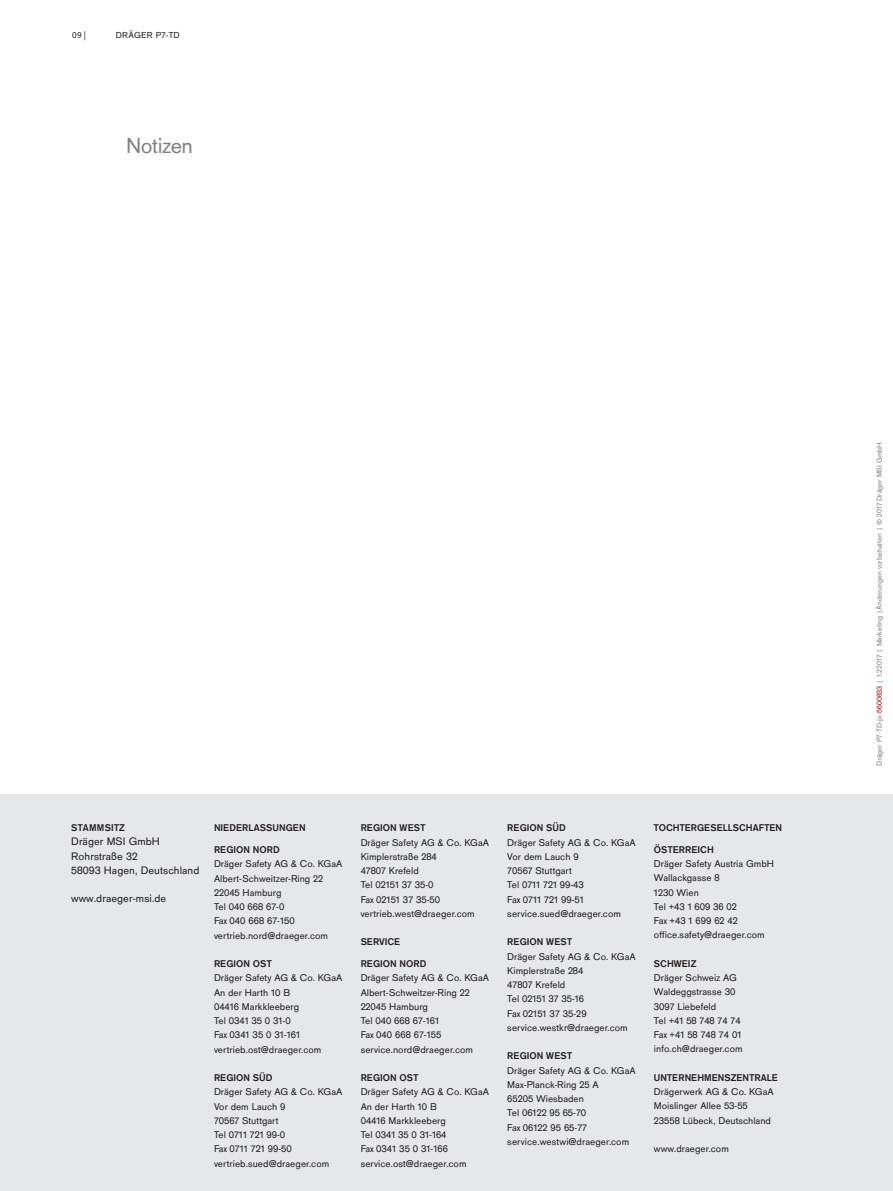
<style>
.page{position:relative;width:893px;height:1191px;background:#fff}
.page>*{position:absolute;margin:0;border:0;box-sizing:border-box;transform-origin:0 0}
.t1{font:22.5px "Draeger San";letter-spacing:-.025em;color:#808285}
.t2{font:11.25px/14.2px "Draeger San";letter-spacing:.005em;color:#231f20}
.t3{font:10.2px/14.2px "Draeger San";color:#231f20}
.t4{font:700 10.2px/21.8px "Draeger San";color:#231f20}
.t5{font:700 10.2px "Draeger San";letter-spacing:.025em;color:#231f20}
.t6{font:9px "Draeger San";letter-spacing:.025em;color:#231f20}
.t7{font:9px "Myriad Pro";color:#231f20}
.t8{font:7.5px "Draeger San";color:#808285}
.s1{color:#a60f15}
</style>
<div class="page">
<div style="left:0;top:794px;width:893px;height:397px;background:#e6e7e9"></div>
<p class="t7" style="left:72px;top:29px;width:15px">09|</p>
<p class="t6" style="left:116px;top:30px;width:65px">DRÄGER P7-TD</p>
<h1 class="t1" style="left:126px;top:133px;width:68px">Notizen</h1>
<p class="t5" style="left:71px;top:822px;width:55px">STAMMSITZ</p>
<p class="t2" style="left:71px;top:834px;width:130px">Dräger MSI GmbH<br>Rohrstraße 32<br>58093 Hagen, Deutschland</p>
<p class="t2" style="left:71px;top:891px;width:97px">www.draeger-msi.de</p>
<p class="t4" style="left:214px;top:817px;width:93px">NIEDERLASSUNGEN<br>REGION NORD</p>
<p class="t3" style="left:214px;top:857px;width:130px">Dräger Safety AG &amp; Co. KGaA<br>Albert-Schweitzer-Ring 22<br>22045 Hamburg<br>Tel 040 668 67-0<br>Fax 040 668 67-150 vertrieb.nord@draeger.com</p>
<p class="t4" style="left:214px;top:953px;width:59px">REGION OST</p>
<p class="t3" style="left:214px;top:971px;width:130px">Dräger Safety AG &amp; Co. KGaA<br>An der Harth 10 B<br>04416 Markkleeberg<br>Tel 0341 35 0 31-0<br>Fax 0341 35 0 31-161 vertrieb.ost@draeger.com</p>
<p class="t4" style="left:214px;top:1067px;width:60px">REGION SÜD</p>
<p class="t3" style="left:214px;top:1085px;width:130px">Dräger Safety AG &amp; Co. KGaA<br>Vor dem Lauch 9<br>70567 Stuttgart<br>Tel 0711 721 99-0<br>Fax 0711 721 99-50 vertrieb.sued@draeger.com</p>
<p class="t4" style="left:361px;top:817px;width:66px">REGION WEST</p>
<p class="t3" style="left:361px;top:835px;width:130px">Dräger Safety AG &amp; Co. KGaA<br>Kimplerstraße 284<br>47807 Krefeld<br>Tel 02151 37 35-0<br>Fax 02151 37 35-50 vertrieb.west@draeger.com</p>
<p class="t4" style="left:361px;top:931px;width:67px">SERVICE<br>REGION NORD</p>
<p class="t3" style="left:361px;top:971px;width:130px">Dräger Safety AG &amp; Co. KGaA<br>Albert-Schweitzer-Ring 22<br>22045 Hamburg<br>Tel 040 668 67-161<br>Fax 040 668 67-155 service.nord@draeger.com</p>
<p class="t4" style="left:361px;top:1067px;width:59px">REGION OST</p>
<p class="t3" style="left:361px;top:1085px;width:130px">Dräger Safety AG &amp; Co. KGaA<br>An der Harth 10 B<br>04416 Markkleeberg<br>Tel 0341 35 0 31-164<br>Fax 0341 35 0 31-166 service.ost@draeger.com</p>
<p class="t4" style="left:507px;top:817px;width:60px">REGION SÜD</p>
<p class="t3" style="left:507px;top:835px;width:130px">Dräger Safety AG &amp; Co. KGaA<br>Vor dem Lauch 9<br>70567 Stuttgart<br>Tel 0711 721 99-43<br>Fax 0711 721 99-51 service.sued@draeger.com</p>
<p class="t4" style="left:507px;top:931px;width:66px">REGION WEST</p>
<p class="t3" style="left:507px;top:949px;width:130px">Dräger Safety AG &amp; Co. KGaA<br>Kimplerstraße 284<br>47807 Krefeld<br>Tel 02151 37 35-16<br>Fax 02151 37 35-29 service.westkr@draeger.com</p>
<p class="t4" style="left:507px;top:1045px;width:66px">REGION WEST</p>
<p class="t3" style="left:507px;top:1063px;width:130px">Dräger Safety AG &amp; Co. KGaA<br>Max-Planck-Ring 25 A<br>65205 Wiesbaden<br>Tel 06122 95 65-70<br>Fax 06122 95 65-77 service.westwi@draeger.com</p>
<p class="t4" style="left:654px;top:817px;width:130px">TOCHTERGESELLSCHAFTEN<br>ÖSTERREICH</p>
<p class="t3" style="left:654px;top:857px;width:122px">Dräger Safety Austria GmbH<br>Wallackgasse 8<br>1230 Wien<br>Tel +43 1 609 36 02<br>Fax +43 1 699 62 42 office.safety@draeger.com</p>
<p class="t4" style="left:654px;top:952px;width:44px">SCHWEIZ</p>
<p class="t3" style="left:654px;top:970px;width:90px">Dräger Schweiz AG<br>Waldeggstrasse 30<br>3097 Liebefeld<br>Tel +41 58 748 74 74<br>Fax +41 58 748 74 01 info.ch@draeger.com</p>
<p class="t4" style="left:654px;top:1066px;width:125px">UNTERNEHMENSZENTRALE</p>
<p class="t3" style="left:654px;top:1084px;width:121px">Drägerwerk AG &amp; Co. KGaA<br>Moislinger Allee 53-55<br>23558 Lübeck, Deutschland</p>
<p class="t3" style="left:654px;top:1141px;width:76px">www.draeger.com</p>
<p class="t8" style="left:875px;top:765px;width:325px;rotate:-90deg">Dräger P7-TD-pi-<span class="s1">5600833</span> | 1.22017 | Marketing |Änderungen vorbehalten | © 2017 Dräger MSI GmbH</p>
</div>
